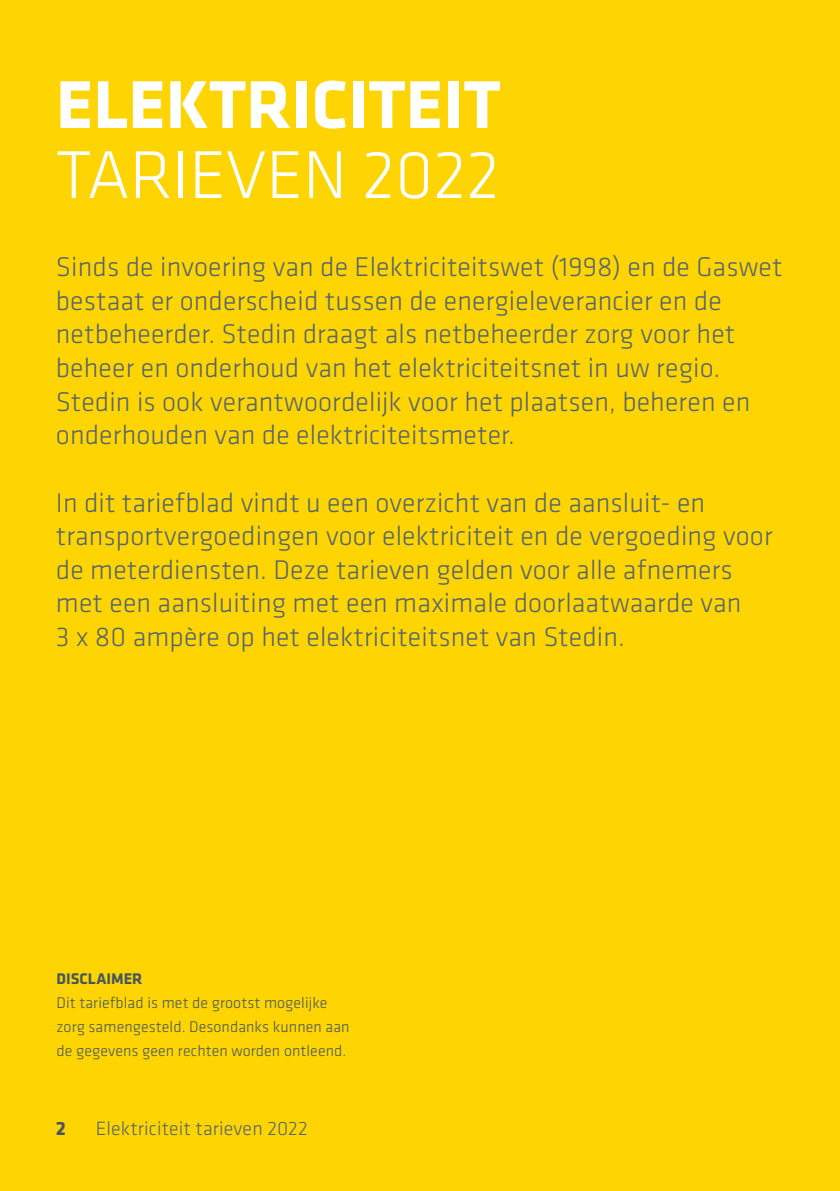
<style>
.page{position:relative;width:840px;height:1191px;background:#fff}
.page>*{position:absolute;margin:0;border:0;box-sizing:border-box;transform-origin:0 0}
.INLEIDENDE_TEKST{font:700 70px "Klavika";color:#fff}
.INLEIDENDE_TEKST-2{font:300 70px "Klavika";color:#fff}
.PLATTE_TEKST{font:300 28px/33.6px "Klavika";letter-spacing:.005em;color:#56656d}
.t1{font:300 20px "Klavika";letter-spacing:.005em;color:#56656d}
.t2{font:700 20px "Klavika";color:#47565e}
.t3{font:300 16px/24px "Klavika";letter-spacing:.005em;color:#47565e}
.t4{font:700 16px "Klavika";color:#47565e}
</style>
<div class="page">
<div style="left:0;top:0;width:839px;height:1191px;background:#fed503"></div>
<p class="INLEIDENDE_TEKST" style="left:56px;top:67px;width:446px">ELEKTRICITEIT</p>
<p class="INLEIDENDE_TEKST-2" style="left:56px;top:137px;width:445px">TARIEVEN 2022</p>
<p class="PLATTE_TEKST" style="left:56px;top:251px;width:727px">Sinds de invoering van de Elektriciteitswet (1998) en de Gaswet bestaat er onderscheid tussen de energieleverancier en de netbeheerder. Stedin draagt als netbeheerder zorg voor het beheer en onderhoud van het elektriciteitsnet in uw regio.<br>Stedin is ook verantwoordelijk voor het plaatsen, beheren en onderhouden van de elektriciteitsmeter.</p>
<p class="PLATTE_TEKST" style="left:56px;top:486px;width:650px">In dit tariefblad vindt u een overzicht van de aansluit- en</p>
<p class="PLATTE_TEKST" style="left:56px;top:519px;width:718px">transportvergoedingen voor elektriciteit en de vergoeding voor de meterdiensten. Deze tarieven gelden voor alle afnemers met een aansluiting met een maximale doorlaatwaarde van<br>3 x 80 ampère op het elektriciteitsnet van Stedin.</p>
<p class="t4" style="left:57px;top:970px;width:87px">DISCLAIMER</p>
<p class="t3" style="left:57px;top:991px;width:294px">Dit tariefblad is met de grootst mogelijke zorg samengesteld. Desondanks kunnen aan de gegevens geen rechten worden ontleend.</p>
<p class="t2" style="left:56px;top:1117px;width:12px">2</p>
<p class="t1" style="left:96px;top:1117px;width:213px">Elektriciteit tarieven 2022</p>
</div>
